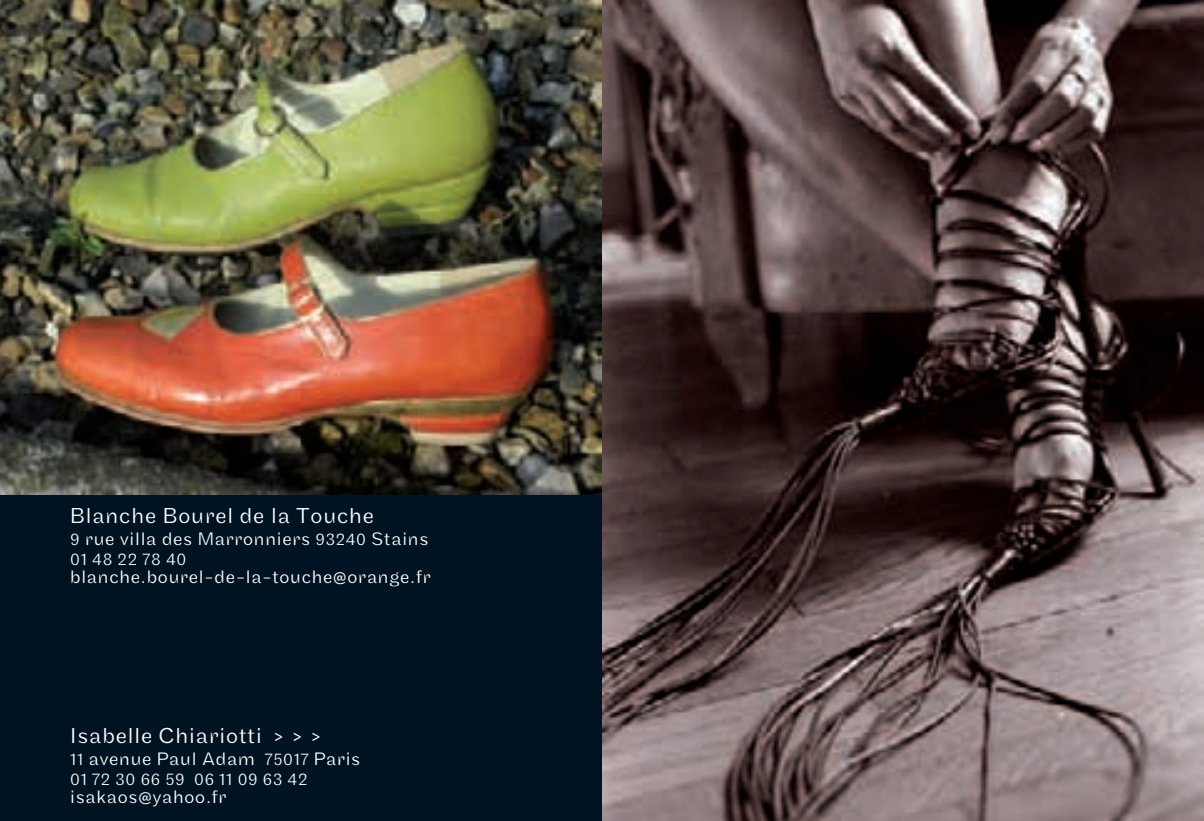
<style>
.page{position:relative;width:1204px;height:821px;background:#fff}
.page>*{position:absolute;margin:0;border:0;box-sizing:border-box;transform-origin:0 0}
.nom{font:100 22.5px "Maple";letter-spacing:.04em;color:#fff}
.coordonées{font:100 18.75px "Maple";letter-spacing:.04em;color:#fff}
.coordonées-2{font:100 17.5px "Maple";letter-spacing:.04em;color:#fff}
.s1{font-size:17.5px}
.s2{font-weight:400;font-size:17.5px}
</style>
<div class="page">
<img style="left:0;top:0;width:602px;height:495px">
<img style="left:602px;top:0;width:601px;height:821px">
<div style="left:0;top:495px;width:602px;height:326px;background:#001322"></div>
<p class="nom" style="left:70px;top:503px;width:305px">Blanche Bourel de la Touche</p>
<p class="coordonées" style="left:70px;top:528px;width:359px"><span class="s1">9</span> rue villa des Marronniers <span class="s1">93240</span> Stains</p>
<p class="coordonées-2" style="left:70px;top:549px;width:118px">01 48 22 78 40</p>
<p class="coordonées" style="left:70px;top:566px;width:362px">blanche.bourel-de-la-touche<span class="s2">@</span>orange.fr</p>
<p class="nom" style="left:70px;top:722px;width:252px">Isabelle Chiariotti <span class="s2">&gt; &gt; &gt;</span></p>
<p class="coordonées" style="left:70px;top:748px;width:291px"><span class="s1">11</span> avenue Paul Adam <span class="s1">75017</span> Paris</p>
<p class="coordonées-2" style="left:70px;top:769px;width:239px">01 72 30 66 59 06 11 09 63 42</p>
<p class="coordonées" style="left:70px;top:786px;width:158px">isakaos<span class="s2">@</span>yahoo.fr</p>
</div>
